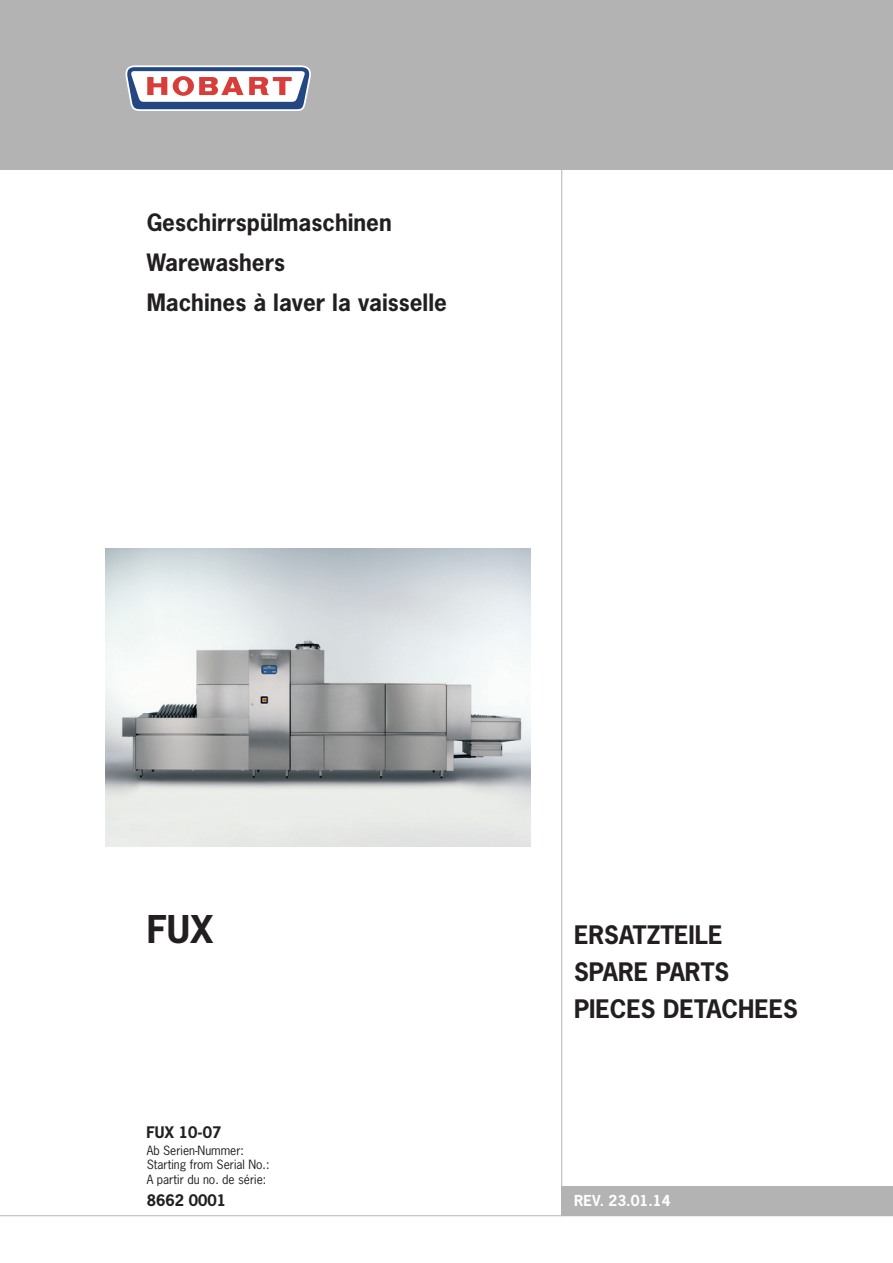
<style>
.page{position:relative;width:893px;height:1263px;background:#fff}
.page>*{position:absolute;margin:0;border:0;box-sizing:border-box;transform-origin:0 0}
.t1{font:700 36px "News Gothic Std";color:#231f20}
.t2{font:700 24px/37.3px "News Gothic Std";color:#231f20}
.t3{font:700 22.5px/39.8px "News Gothic Std";color:#231f20}
.t4{font:700 15px "News Gothic Std";color:#231f20}
.t5{font:700 14.25px "News Gothic Std";color:#fff}
.t6{font:12px/14.4px "News Gothic Std";color:#231f20}
</style>
<div class="page">
<hr style="left:561px;top:169px;width:1px;height:1047px;background:#b3b3b3">
<div style="left:561px;top:1186px;width:332px;height:30px;background:#b3b3b3"></div>
<hr style="left:0;top:1215px;width:893px;height:1px;background:#b3b3b3">
<div style="left:0;top:0;width:893px;height:170px;background:#b3b3b3"></div>
<svg style="left:125px;top:65px;width:186px;height:46px;background:#b9a8b8"></svg>
<img style="left:105px;top:549px;width:426px;height:297px">
<h3 class="t3" style="left:147px;top:203px;width:302px">Geschirrspülmaschinen<br>Warewashers<br>Machines à laver la vaisselle</h3>
<h1 class="t1" style="left:147px;top:905px;width:68px">FUX</h1>
<p class="t4" style="left:146px;top:1122px;width:76px">FUX 10-07</p>
<h2 class="t2" style="left:574px;top:915px;width:225px">Ersatzteile<br>Spare Parts<br>Pieces detachees</h2>
<p class="t6" style="left:147px;top:1143px;width:124px">Ab Serien-Nummer:<br>Starting from Serial No.:<br>A partir du no. de série:</p>
<p class="t4" style="left:147px;top:1190px;width:81px">8662 0001</p>
<p class="t5" style="left:574px;top:1191px;width:98px">REV. 23.01.14</p>
</div>
